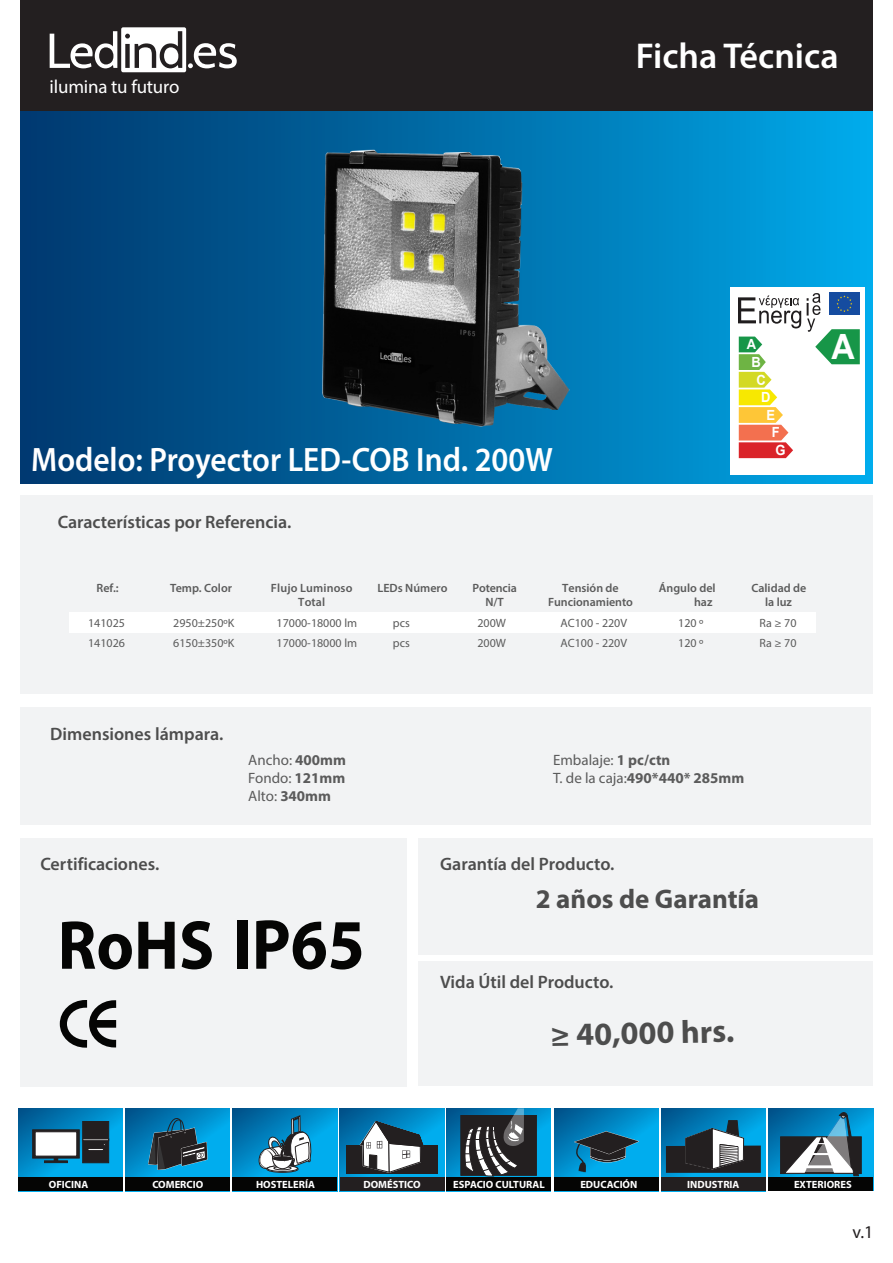
<style>
.page{position:relative;width:893px;height:1263px;background:#fff}
.page>*{position:absolute;margin:0;border:0;box-sizing:border-box;transform-origin:0 0}
.t1{font:700 69.75px "Myriad Pro";color:#050504;scale:.94 1}
.t2{font:600 36px "Myriad Pro";color:#fff}
.t3{font:700 34.8px "Arial";color:#fff;scale:.93 1}
.t4{font:600 33.9px "Myriad Pro";color:#fff;scale:.93 1}
.t5{font:700 32.4px "Myriad Pro";color:#4d4d4d}
.t6{font:700 27px "Myriad Pro";color:#4d4d4d}
.t7{font:18.9px "Myriad Pro";letter-spacing:-.01em;color:#fff}
.t8{font:600 18px "Myriad Pro";color:#4d4d4d}
.t9{font:18px "Myriad Pro";color:#231f20}
.t10{font:15px/18px "Myriad Pro";color:#5b5b5b;text-align:justify}
.t11{font:700 13.95px/17.9px "Arial";color:#fff;scale:.93 1}
.t12{font:12px "Myriad Pro";color:#5b5b5b}
.t13{font:600 12px/14.4px "Myriad Pro";color:#5b5b5b;text-align:center}
.t14{font:700 10.5px "Myriad Pro";color:#fff}
.s1{font-weight:700}
.s2{font-size:71.4px}
</style>
<div class="page">
<div style="left:20px;top:9px;width:853px;height:475px;background:linear-gradient(to right,#00356b,#01a8e8)"></div>
<div style="left:20px;top:0;width:853px;height:111px;background:#231f20"></div>
<div style="left:20px;top:838px;width:387px;height:248px;background:#f2f3f4"></div>
<svg style="left:50px;top:27px;width:187px;height:45px"></svg>
<svg style="left:60px;top:1000px;width:56px;height:48px"></svg>
<div style="left:418px;top:961px;width:455px;height:125px;background:#f2f3f4"></div>
<div style="left:418px;top:838px;width:455px;height:117px;background:#f2f3f4"></div>
<div style="left:21px;top:707px;width:850px;height:117px;background:#f2f3f4"></div>
<div style="left:20px;top:495px;width:853px;height:199px;background:#f2f3f4"></div>
<div style="left:740px;top:612px;width:76px;height:21px;background:#fff"></div>
<div style="left:666px;top:612px;width:74px;height:21px;background:#fff"></div>
<div style="left:573px;top:612px;width:93px;height:21px;background:#fff"></div>
<div style="left:510px;top:612px;width:63px;height:21px;background:#fff"></div>
<div style="left:423px;top:612px;width:87px;height:21px;background:#fff"></div>
<div style="left:331px;top:612px;width:92px;height:21px;background:#fff"></div>
<div style="left:230px;top:612px;width:101px;height:21px;background:#fff"></div>
<div style="left:145px;top:612px;width:85px;height:21px;background:#fff"></div>
<div style="left:69px;top:612px;width:76px;height:21px;background:#fff"></div>
<svg style="left:19px;top:1108px;width:104px;height:70px;background:#0089c5"></svg>
<div style="left:32px;top:1129px;width:47px;height:29px;background:#231f20;border:1px solid #231f20"></div>
<div style="left:35px;top:1131px;width:42px;height:25px;background:#fff;border:1px solid #231f20"></div>
<hr style="left:44px;top:1161px;width:24px;height:2px;background:#231f20">
<svg style="left:54px;top:1158px;width:4px;height:3px"></svg>
<div style="left:82px;top:1121px;width:27px;height:42px;background:#231f20;border:1px solid #231f20"></div>
<div style="left:82px;top:1139px;width:27px;height:2px;background:#fff;border:1px solid #231f20"></div>
<div style="left:88px;top:1148px;width:16px;height:3px;background:#fff;border:1px solid #231f20"></div>
<div style="left:19px;top:1178px;width:104px;height:13px;background:#050504"></div>
<svg style="left:126px;top:1108px;width:104px;height:70px;background:#008bc7"></svg>
<div style="left:126px;top:1178px;width:104px;height:13px;background:#050504"></div>
<svg style="left:148px;top:1117px;width:60px;height:53px;background:#215973"></svg>
<svg style="left:554px;top:1108px;width:104px;height:70px;background:#0087c3"></svg>
<div style="left:554px;top:1178px;width:104px;height:13px;background:#050504"></div>
<svg style="left:571px;top:1131px;width:68px;height:42px;background:#146d92"></svg>
<svg style="left:233px;top:1108px;width:104px;height:70px;background:#008ac7"></svg>
<div style="left:233px;top:1178px;width:104px;height:13px;background:#050504"></div>
<div style="left:267px;top:1166px;width:31px;height:6px;background:#49494b;border-radius:50%"></div>
<div style="left:267px;top:1165px;width:31px;height:7px;border:1px solid #231f20;border-radius:50%"></div>
<div style="left:267px;top:1165px;width:31px;height:6px;border:1px solid #231f20;border-radius:50%"></div>
<svg style="left:256px;top:1115px;width:58px;height:55px"></svg>
<svg style="left:769px;top:1108px;width:104px;height:69px;background:#008ac8"></svg>
<div style="left:769px;top:1177px;width:104px;height:14px;background:#050504"></div>
<div style="left:780px;top:1136px;width:82px;height:38px;background:#231f20;border:1px solid #231f20"></div>
<svg style="left:783px;top:1112px;width:76px;height:64px"></svg>
<svg style="left:446px;top:1108px;width:105px;height:70px;background:#0185be"></svg>
<div style="left:446px;top:1178px;width:105px;height:13px;background:#050504"></div>
<div style="left:461px;top:1115px;width:76px;height:60px;background:#231f20"></div>
<svg style="left:463px;top:1108px;width:61px;height:68px"></svg>
<svg style="left:662px;top:1108px;width:104px;height:70px;background:#0087c3"></svg>
<div style="left:662px;top:1178px;width:104px;height:13px;background:#231f20"></div>
<div style="left:666px;top:1145px;width:95px;height:28px;background:#231f20"></div>
<svg style="left:685px;top:1108px;width:59px;height:84px"></svg>
<svg style="left:340px;top:1108px;width:104px;height:70px;background:#0182bd"></svg>
<div style="left:340px;top:1178px;width:104px;height:13px;background:#231f20"></div>
<div style="left:346px;top:1146px;width:92px;height:28px;background:#231f20"></div>
<svg style="left:360px;top:1121px;width:64px;height:52px"></svg>
<div style="left:730px;top:287px;width:134px;height:188px;background:#fff"></div>
<svg style="left:738px;top:295px;width:63px;height:33px"></svg>
<svg style="left:807px;top:293px;width:53px;height:71px"></svg>
<svg style="left:739px;top:337px;width:54px;height:121px"></svg>
<img style="left:267px;top:126px;width:323px;height:324px">
<h3 class="t7" style="left:50px;top:75px;width:131px">ilumina tu futuro</h3>
<h2 class="t2" style="left:636px;top:33px;width:204px">Ficha Técnica</h2>
<h3 class="t4" style="left:31px;top:438px;width:562px">Modelo: Proyector LED-COB Ind. 200W</h3>
<h3 class="t8" style="left:58px;top:510px;width:235px">Características por Referencia.</h3>
<p class="t11" style="left:747px;top:336px;width:12px">A</p>
<p class="t11" style="left:751px;top:354px;width:12px">B</p>
<p class="t11" style="left:756px;top:371px;width:12px">C</p>
<p class="t11" style="left:761px;top:389px;width:12px">D</p>
<p class="t11" style="left:766px;top:407px;width:11px">E</p>
<p class="t11" style="left:772px;top:424px;width:16px">F<br>G</p>
<h3 class="t3" style="left:831px;top:324px;width:27px">A</h3>
<p class="t13" style="left:97px;top:580px;width:24px">Ref.:</p>
<p class="t13" style="left:170px;top:580px;width:63px">Temp. Color</p>
<p class="t13" style="left:271px;top:580px;width:83px">Flujo Luminoso<br>Total</p>
<p class="t13" style="left:377px;top:580px;width:72px">LEDs Número</p>
<p class="t13" style="left:472px;top:580px;width:46px">Potencia<br>N/T</p>
<p class="t13" style="left:548px;top:580px;width:86px">Tensión de<br>Funcionamiento</p>
<p class="t13" style="left:659px;top:580px;width:58px;text-align:right">Ángulo del haz</p>
<p class="t13" style="left:751px;top:580px;width:56px">Calidad de la luz</p>
<p class="t12" style="left:88px;top:615px;width:38px">141025</p>
<p class="t12" style="left:173px;top:615px;width:63px">2950±250ºK</p>
<p class="t12" style="left:277px;top:616px;width:82px">17000-18000 lm</p>
<p class="t12" style="left:393px;top:616px;width:18px">pcs</p>
<p class="t12" style="left:477px;top:616px;width:30px">200W</p>
<p class="t12" style="left:561px;top:616px;width:68px">AC100 - 220V</p>
<p class="t12" style="left:678px;top:616px;width:27px">120 º</p>
<p class="t12" style="left:759px;top:616px;width:39px">Ra ≥ 70</p>
<p class="t12" style="left:88px;top:635px;width:38px">141026</p>
<p class="t12" style="left:173px;top:635px;width:63px">6150±350ºK</p>
<p class="t12" style="left:277px;top:636px;width:82px">17000-18000 lm</p>
<p class="t12" style="left:393px;top:636px;width:18px">pcs</p>
<p class="t12" style="left:477px;top:636px;width:30px">200W</p>
<p class="t12" style="left:561px;top:636px;width:68px">AC100 - 220V</p>
<p class="t12" style="left:678px;top:636px;width:27px">120 º</p>
<p class="t12" style="left:759px;top:636px;width:39px">Ra ≥ 70</p>
<h3 class="t8" style="left:50px;top:722px;width:175px">Dimensiones lámpara.</h3>
<p class="t10" style="left:248px;top:751px;width:99px">Ancho: <span class="s1">400mm </span>Fondo: <span class="s1">121mm </span>Alto: <span class="s1">340mm</span></p>
<p class="t10" style="left:553px;top:751px;width:193px">Embalaje: <span class="s1">1 pc/ctn<br></span>T. de la caja:<span class="s1">490*440* 285mm</span></p>
<h3 class="t8" style="left:40px;top:853px;width:120px">Certificaciones.</h3>
<h3 class="t8" style="left:440px;top:853px;width:176px">Garantía del Producto.</h3>
<h1 class="t1" style="left:58px;top:900px;width:328px">RoHS <span class="s2">IP65</span></h1>
<h3 class="t6" style="left:536px;top:882px;width:225px">2 años de Garantía</h3>
<h3 class="t8" style="left:440px;top:971px;width:175px">Vida Útil del Producto.</h3>
<h3 class="t5" style="left:550px;top:1013px;width:185px;rotate:-1deg">≥ 40,000 hrs.</h3>
<p class="t14" style="left:49px;top:1177px;width:41px">OFICINA</p>
<p class="t14" style="left:152px;top:1177px;width:52px">COMERCIO</p>
<p class="t14" style="left:256px;top:1177px;width:60px">HOSTELERÍA</p>
<p class="t14" style="left:363px;top:1177px;width:59px">DOMÉSTICO</p>
<p class="t14" style="left:453px;top:1177px;width:93px">ESPACIO CULTURAL</p>
<p class="t14" style="left:580px;top:1177px;width:59px">EDUCACIÓN</p>
<p class="t14" style="left:687px;top:1177px;width:54px">INDUSTRIA</p>
<p class="t14" style="left:794px;top:1177px;width:59px">EXTERIORES</p>
<h3 class="t9" style="left:852px;top:1221px;width:22px">v.1</h3>
</div>
